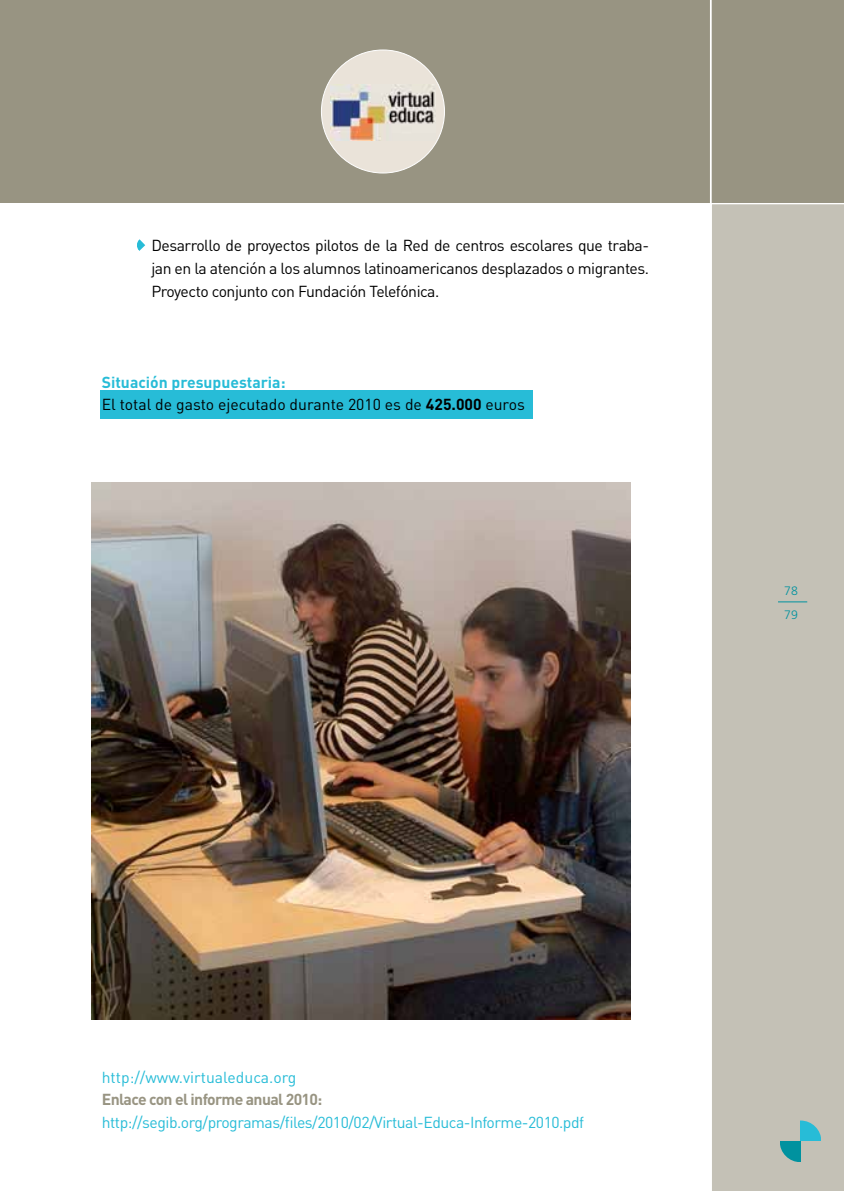
<style>
.page{position:relative;width:844px;height:1191px;background:#fff}
.page>*{position:absolute;margin:0;border:0;box-sizing:border-box;transform-origin:0 0}
.t1{font:15.75px/22.8px "DIN";letter-spacing:-.03em;color:#000;text-align:justify}
.t2{font:15.75px/22.8px "DIN";color:#000}
.t3{font:15.75px "DIN";letter-spacing:-.03em;color:#27bcd7}
.t4{font:700 15.75px "DIN";letter-spacing:-.04em;color:#989482}
.t5{font:15.75px "DIN";color:#27bcd7}
.t6{font:300 12.25px "Frutiger";color:#00929f}
.s1{font-weight:700;color:#27bcd7}
.s2{font-weight:700}
</style>
<div class="page">
<div style="left:711px;top:202px;width:132px;height:989px;background:#c4c1b6"></div>
<hr style="left:777px;top:601px;width:30px;height:1px;background:#00929f">
<div style="left:0;top:0;width:843px;height:202px;background:#989482"></div>
<hr style="left:709px;top:0;width:2px;height:203px;background:#fff">
<svg style="left:779px;top:1141px;width:21px;height:21px"></svg>
<svg style="left:800px;top:1120px;width:21px;height:21px"></svg>
<div style="left:321px;top:50px;width:123px;height:123px;background:#eae3d9;border-radius:50%"></div>
<div style="left:100px;top:390px;width:432px;height:28px;background:#27bcd7"></div>
<svg style="left:137px;top:239px;width:8px;height:12px"></svg>
<img style="left:330px;top:85px;width:105px;height:56px">
<img style="left:92px;top:482px;width:538px;height:537px">
<p class="t1" style="left:151px;top:234px;width:499px">Desarrollo de proyectos pilotos de la Red de centros escolares que traba&shy;jan en la atención a los alumnos latinoamericanos desplazados o migrantes.<br>Proyecto conjunto con Fundación Telefónica.</p>
<p class="t2" style="left:102px;top:370px;width:424px"><span class="s1">Situación presupuestaria:<br></span>El total de gasto ejecutado durante 2010 es de <span class="s2">425.000</span> euros</p>
<p class="t6" style="left:784px;top:583px;width:15px">78</p>
<p class="t6" style="left:784px;top:607px;width:15px">79</p>
<p class="t5" style="left:102px;top:1067px;width:196px">http://www.virtualeduca.org</p>
<p class="t4" style="left:102px;top:1089px;width:222px">Enlace con el informe anual 2010:</p>
<p class="t3" style="left:102px;top:1112px;width:483px">http://segib.org/programas/files/2010/02/Virtual-Educa-I nforme-2010.pdf</p>
</div>
